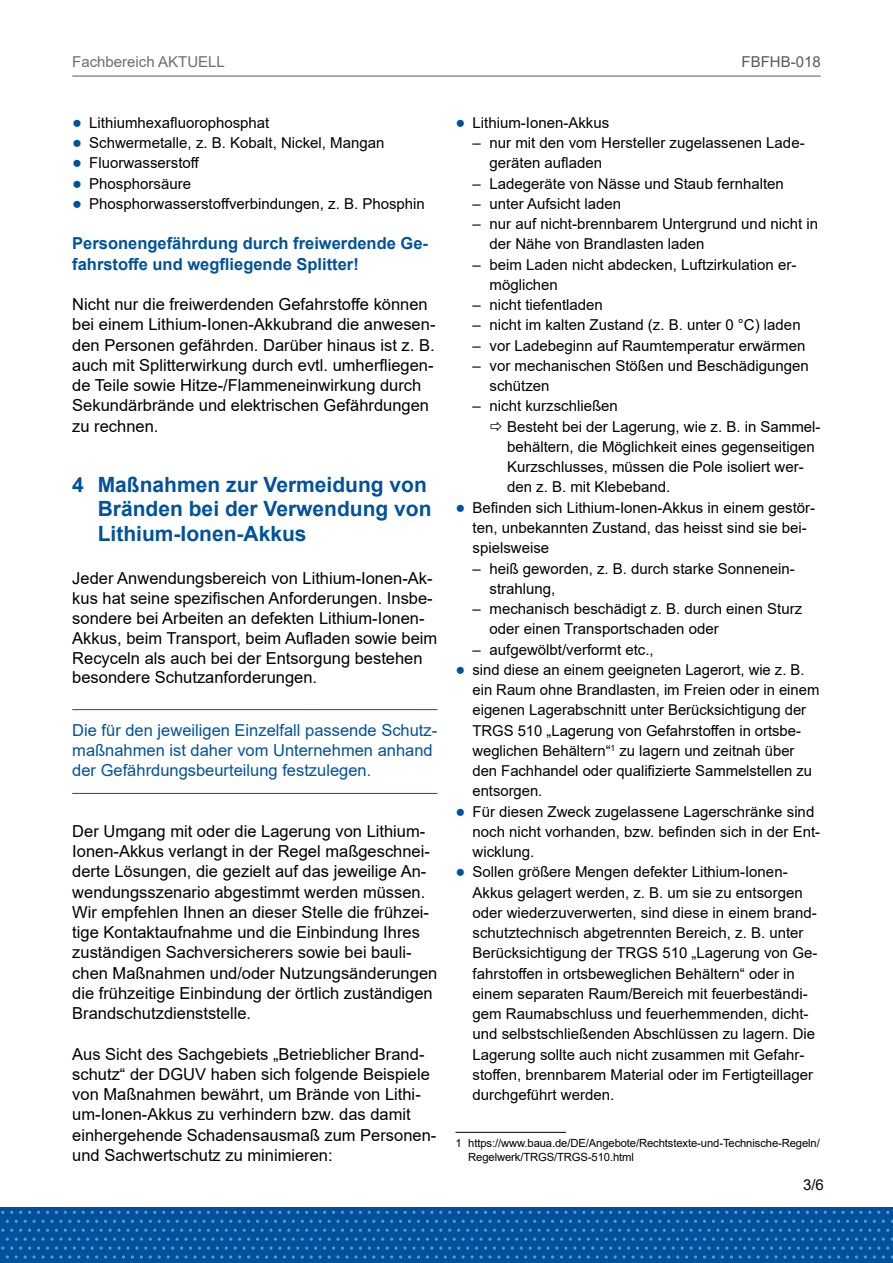
<style>
.page{position:relative;width:893px;height:1263px;background:#fff}
.page>*{position:absolute;margin:0;border:0;box-sizing:border-box;transform-origin:0 0}
.D_-_Unter-Übersch{font:700 21px/24px "Arial";color:#00529c}
.Fließtext{font:16.5px/20.2px "Arial";color:#000}
.Default{font:16.5px/19.8px "Arial";color:#000}
.Merkregel{font:16.5px/20.2px "Arial";color:#00529c}
.Zwischenüberschrift{font:700 16.5px/21px "Arial";color:#00529c}
.Fließtext_10__bullet{font:15px/20.2px "Arial";color:#000}
.Fließtext_10__Spiege{font:15px/20.2px "Arial";color:#000}
.Fließtext_10{font:15px/20.2px "Arial";color:#000}
.t1{font:15px "Arial";color:#6d6e71}
.t2{font:15px "Arial";color:#58595b}
.Fußnote{font:11.25px/14.2px "Arial";letter-spacing:-.01em;color:#000}
.s1{font-size:16.5px;color:#00529c}
</style>
<div class="page">
<div style="left:0;top:1207px;width:893px;height:56px;background:#00529c"></div>
<svg style="left:243px;top:1211px;width:38px;height:3px"></svg>
<svg style="left:386px;top:1211px;width:47px;height:3px"></svg>
<svg style="left:538px;top:1211px;width:38px;height:3px"></svg>
<svg style="left:681px;top:1211px;width:38px;height:3px"></svg>
<svg style="left:824px;top:1211px;width:38px;height:3px"></svg>
<svg style="left:681px;top:1220px;width:212px;height:38px"></svg>
<svg style="left:100px;top:1211px;width:38px;height:3px"></svg>
<svg style="left:1px;top:1220px;width:678px;height:38px"></svg>
<hr style="left:72px;top:709px;width:365px;height:1px;background:#00529c">
<hr style="left:72px;top:793px;width:365px;height:1px;background:#00529c">
<hr style="left:455px;top:1132px;width:111px;height:1px;background:#000">
<hr style="left:72px;top:76px;width:749px;height:1px;background:#58595b">
<p class="t1" style="left:72px;top:52px;width:154px">Fachbereich AKTUELL</p>
<p class="t2" style="left:741px;top:52px;width:81px">FBFHB-018</p>
<p class="Fließtext_10__bullet" style="left:72px;top:112px;width:199px"><span class="s1">●</span> Lithiumhexafluorophosphat</p>
<p class="Fließtext_10__bullet" style="left:72px;top:133px;width:314px"><span class="s1">●</span> Schwermetalle, z. B. Kobalt, Nickel, Mangan</p>
<p class="Fließtext_10__bullet" style="left:72px;top:153px;width:129px"><span class="s1">●</span> Fluorwasserstoff</p>
<p class="Fließtext_10__bullet" style="left:72px;top:173px;width:120px"><span class="s1">●</span> Phosphorsäure</p>
<p class="Fließtext_10__bullet" style="left:72px;top:193px;width:354px"><span class="s1">●</span> Phosphorwasserstoffverbindungen, z. B. Phosphin</p>
<h2 class="Zwischenüberschrift" style="left:72px;top:233px;width:357px">Personengefährdung durch freiwerdende Ge&shy;fahrstoffe und wegfliegende Splitter!</h2>
<p class="Fließtext" style="left:72px;top:294px;width:365px">Nicht nur die freiwerdenden Gefahrstoffe können bei einem Lithium-Ionen-Akkubrand die anwesen&shy;den Personen gefährden. Darüber hinaus ist z. B. auch mit Splitterwirkung durch evtl. umherfliegen&shy;de Teile sowie Hitze-/Flammeneinwirkung durch Sekundärbrände und elektrischen Gefährdungen zu rechnen.</p>
<h1 class="D_-_Unter-Übersch" style="left:98px;top:473px;width:335px;text-indent:-26px">4 Maßnahmen zur Vermeidung von<br>Bränden bei der Verwendung von<br>Lithium-Ionen-Akkus</h1>
<p class="Default" style="left:72px;top:568px;width:366px">Jeder Anwendungsbereich von Lithium-Ionen-Ak&shy;kus hat seine spezifischen Anforderungen. Insbe&shy;sondere bei Arbeiten an defekten Lithium-Ionen-Akkus, beim Transport, beim Aufladen sowie beim Recyceln als auch bei der Entsorgung bestehen besondere Schutzanforderungen.</p>
<p class="Merkregel" style="left:72px;top:719px;width:367px">Die für den jeweiligen Einzelfall passende Schutz&shy;maßnahmen ist daher vom Unternehmen anhand der Gefährdungsbeurteilung festzulegen.</p>
<p class="Fließtext" style="left:72px;top:821px;width:367px">Der Umgang mit oder die Lagerung von Lithium-Ionen-Akkus verlangt in der Regel maßgeschnei&shy;derte Lösungen, die gezielt auf das jeweilige An&shy;wendungsszenario abgestimmt werden müssen.<br>Wir empfehlen Ihnen an dieser Stelle die frühzei&shy;tige Kontaktaufnahme und die Einbindung Ihres zuständigen Sachversicherers sowie bei bauli&shy;chen Maßnahmen und/oder Nutzungsänderungen die frühzeitige Einbindung der örtlich zuständigen Brandschutzdienststelle.</p>
<p class="Fließtext" style="left:72px;top:1043px;width:366px">Aus Sicht des Sachgebiets „Betrieblicher Brand&shy;schutz“ der DGUV haben sich folgende Beispiele von Maßnahmen bewährt, um Brände von Lithi&shy;um-Ionen-Akkus zu verhindern bzw. das damit einhergehende Schadensausmaß zum Personen&shy;und Sachwertschutz zu minimieren:</p>
<p class="Fließtext_10__bullet" style="left:455px;top:112px;width:155px"><span class="s1">●</span> Lithium-Ionen-Akkus</p>
<p class="Fließtext_10__Spiege" style="left:489px;top:133px;width:317px;text-indent:-17px">– nur mit den vom Hersteller zugelassenen Lade&shy;geräten aufladen</p>
<p class="Fließtext_10__Spiege" style="left:472px;top:173px;width:313px">– Ladegeräte von Nässe und Staub fernhalten</p>
<p class="Fließtext_10__Spiege" style="left:472px;top:193px;width:150px">– unter Aufsicht laden</p>
<p class="Fließtext_10__Spiege" style="left:489px;top:214px;width:330px;text-indent:-17px">– nur auf nicht-brennbarem Untergrund und nicht in der Nähe von Brandlasten laden</p>
<p class="Fließtext_10__Spiege" style="left:489px;top:254px;width:308px;text-indent:-17px">– beim Laden nicht abdecken, Luftzirkulation er&shy;möglichen</p>
<p class="Fließtext_10__Spiege" style="left:472px;top:295px;width:132px">– nicht tiefentladen</p>
<p class="Fließtext_10__Spiege" style="left:472px;top:315px;width:330px">– nicht im kalten Zustand (z. B. unter 0 °C) laden</p>
<p class="Fließtext_10__Spiege" style="left:472px;top:335px;width:334px">– vor Ladebeginn auf Raumtemperatur erwärmen</p>
<p class="Fließtext_10__Spiege" style="left:489px;top:355px;width:321px;text-indent:-17px">– vor mechanischen Stößen und Beschädigungen schützen</p>
<p class="Fließtext_10__Spiege" style="left:472px;top:396px;width:147px">– nicht kurzschließen</p>
<p class="Fließtext_10" style="left:507px;top:416px;width:315px">Besteht bei der Lagerung, wie z. B. in Sammel&shy;behältern, die Möglichkeit eines gegenseitigen Kurzschlusses, müssen die Pole isoliert wer&shy;den z. B. mit Klebeband.</p>
<p class="Fließtext_10__bullet" style="left:472px;top:497px;width:344px;text-indent:-17px"><span class="s1">●</span> Befinden sich Lithium-Ionen-Akkus in einem gestör&shy;ten, unbekannten Zustand, das heisst sind sie bei&shy;spielsweise</p>
<p class="Fließtext_10__Spiege" style="left:489px;top:558px;width:307px;text-indent:-17px">– heiß geworden, z. B. durch starke Sonnenein&shy;strahlung,</p>
<p class="Fließtext_10__Spiege" style="left:489px;top:598px;width:314px;text-indent:-17px">– mechanisch beschädigt z. B. durch einen Sturz oder einen Transportschaden oder</p>
<p class="Fließtext_10__Spiege" style="left:472px;top:639px;width:183px">– aufgewölbt/verformt etc.,</p>
<p class="Fließtext_10__bullet" style="left:472px;top:659px;width:348px;text-indent:-17px"><span class="s1">●</span> sind diese an einem geeigneten Lagerort, wie z. B. ein Raum ohne Brandlasten, im Freien oder in einem eigenen Lagerabschnitt unter Berücksichtigung der TRGS 510 „Lagerung von Gefahrstoffen in ortsbe&shy;weglichen Behältern“<sup>1</sup> zu lagern und zeitnah über den Fachhandel oder qualifizierte Sammelstellen zu entsorgen.</p>
<p class="Fließtext_10__bullet" style="left:472px;top:801px;width:349px;text-indent:-17px"><span class="s1">●</span> Für diesen Zweck zugelassene Lagerschränke sind noch nicht vorhanden, bzw. befinden sich in der Ent&shy;wicklung.</p>
<p class="Fließtext_10__bullet" style="left:472px;top:862px;width:346px;text-indent:-17px"><span class="s1">●</span> Sollen größere Mengen defekter Lithium-Ionen-Akkus gelagert werden, z. B. um sie zu entsorgen oder wiederzuverwerten, sind diese in einem brand&shy;schutztechnisch abgetrennten Bereich, z. B. unter Berücksichtigung der TRGS 510 „Lagerung von Ge&shy;fahrstoffen in ortsbeweglichen Behältern“ oder in einem separaten Raum/Bereich mit feuerbeständi&shy;gem Raumabschluss und feuerhemmenden, dicht&shy;und selbstschließenden Abschlüssen zu lagern. Die Lagerung sollte auch nicht zusammen mit Gefahr&shy;stoffen, brennbarem Material oder im Fertigteillager durchgeführt werden.</p>
<p class="Fußnote" style="left:468px;top:1135px;width:353px;text-indent:-13px">1 https://www.baua.de/DE/Angebote/Rechtstexte-und-Technische-Regeln/<br>Regelwerk/TRGS/TRGS-510.html</p>
<p class="Fließtext_10__bullet" style="left:803px;top:1175px;width:22px">3/6</p>
</div>
